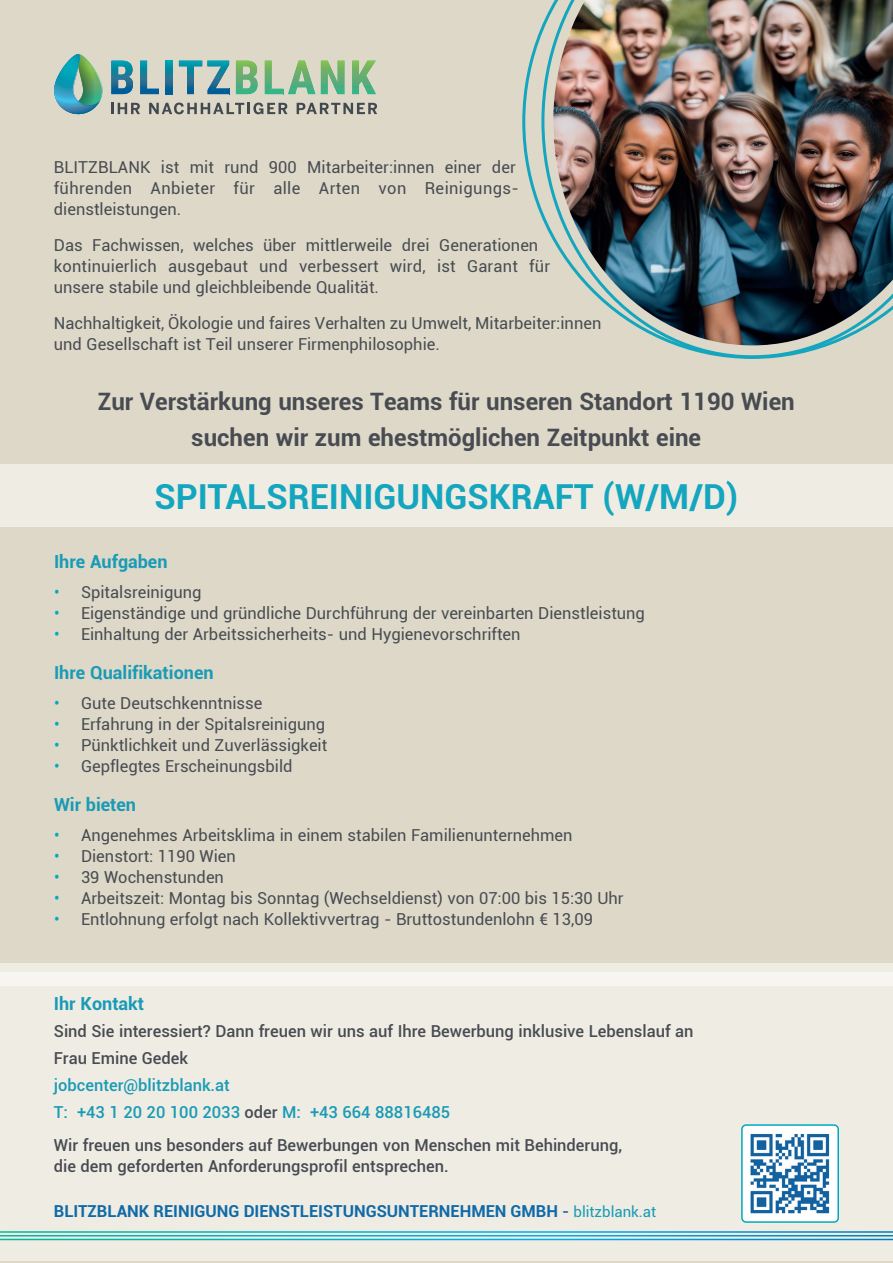
<style>
.page{position:relative;width:893px;height:1263px;background:#ded8c8}
.page>*{position:absolute;margin:0;border:0;box-sizing:border-box;transform-origin:0 0}
.t1{font:700 34.5px "Roboto";color:#13a6be}
.t2{font:700 24px/36px "Roboto";color:#484c52;text-align:center}
.t3{font:700 18px "Roboto";color:#199bb5}
.t4{font:16.5px/21px "Roboto";color:#484c52}
.t5{font:500 16.5px/27px "Roboto";color:#484c52}
.t6{font:700 16.5px "Roboto";color:#106aa7}
.t7{font:500 16.5px/27px "Roboto";color:#199bb5}
.s1{color:#00aabc}
.s2{color:#484c52}
.s3{color:#2f75a4}
.s4{font-weight:400;font-size:15px;color:#199bb5}
</style>
<div class="page">
<svg style="left:54px;top:54px;width:49px;height:61px"></svg>
<img style="left:111px;top:61px;width:22px;height:33px">
<img style="left:140px;top:61px;width:19px;height:33px">
<img style="left:166px;top:61px;width:6px;height:33px">
<svg style="left:179px;top:61px;width:51px;height:33px"></svg>
<img style="left:207px;top:61px;width:22px;height:33px">
<img style="left:236px;top:61px;width:22px;height:33px">
<img style="left:265px;top:61px;width:19px;height:33px">
<img style="left:288px;top:61px;width:27px;height:33px">
<svg style="left:344px;top:61px;width:1px;height:33px"></svg>
<img style="left:321px;top:61px;width:23px;height:33px">
<img style="left:352px;top:61px;width:24px;height:33px">
<svg style="left:111px;top:103px;width:29px;height:11px"></svg>
<svg style="left:149px;top:103px;width:138px;height:11px"></svg>
<svg style="left:297px;top:103px;width:80px;height:11px"></svg>
<div style="left:0;top:464px;width:893px;height:62px;background:#efece4"></div>
<div style="left:0;top:972px;width:893px;height:289px;background:#efece4"></div>
<hr style="left:0;top:1231px;width:893px;height:2px;background:#fff">
<hr style="left:0;top:1235px;width:893px;height:1px;background:#fff">
<hr style="left:0;top:1239px;width:893px;height:1px;background:#fff">
<div style="left:742px;top:1125px;width:96px;height:97px;background:#fff;border-radius:4px"></div>
<div style="left:741px;top:1124px;width:98px;height:99px;border:2px solid #00aabc;border-radius:4px"></div>
<img style="left:750px;top:1133px;width:80px;height:81px">
<div style="left:0;top:963px;width:893px;height:22px;background:linear-gradient(to right,#f4f1ec,#f4f1ec)"></div>
<svg style="left:522px;top:28px;width:250px;height:331px"></svg>
<svg style="left:541px;top:3px;width:289px;height:355px"></svg>
<img style="left:553px;top:0;width:340px;height:345px">
<p class="t4" style="left:54px;top:156px;width:467px">BLITZBLANK ist mit rund 900 Mitarbeiter:innen einer der führenden Anbieter für alle Arten von Reinigungs&shy;dienstleistungen.</p>
<p class="t4" style="left:54px;top:234px;width:498px">Das Fachwissen, welches über mittlerweile drei Generationen kontinuierlich ausgebaut und verbessert wird, ist Garant für unsere stabile und gleichbleibende Qualität.</p>
<p class="t4" style="left:54px;top:312px;width:549px">Nachhaltigkeit, Ökologie und faires Verhalten zu Umwelt, Mitarbeiter:innen und Gesellschaft ist Teil unserer Firmenphilosophie.</p>
<h2 class="t2" style="left:98px;top:383px;width:698px">Zur Verstärkung unseres Teams für unseren Standort 1190 Wien suchen wir zum ehestmöglichen Zeitpunkt eine</h2>
<h1 class="t1" style="left:154px;top:473px;width:585px">SPITALSREINIGUNGSKRAFT (W/M/D)</h1>
<p class="t3" style="left:54px;top:549px;width:115px">Ihre Aufgaben</p>
<p class="t4" style="left:54px;top:581px;width:149px"><span class="s1">•</span> Spitalsreinigung</p>
<p class="t4" style="left:54px;top:602px;width:592px"><span class="s1">•</span> Eigenständige und gründliche Durchführung der vereinbarten Dienstleistung</p>
<p class="t4" style="left:54px;top:623px;width:468px"><span class="s1">•</span> Einhaltung der Arbeitssicherheits- und Hygienevorschriften</p>
<p class="t3" style="left:54px;top:660px;width:161px">Ihre Qualifikationen</p>
<p class="t4" style="left:54px;top:692px;width:210px"><span class="s1">•</span> Gute Deutschkenntnisse</p>
<p class="t4" style="left:54px;top:713px;width:273px"><span class="s1">•</span> Erfahrung in der Spitalsreinigung</p>
<p class="t4" style="left:54px;top:734px;width:275px"><span class="s1">•</span> Pünktlichkeit und Zuverlässigkeit</p>
<p class="t4" style="left:54px;top:755px;width:240px"><span class="s1">•</span> Gepflegtes Erscheinungsbild</p>
<p class="t3" style="left:54px;top:792px;width:84px">Wir bieten</p>
<p class="t4" style="left:54px;top:824px;width:520px"><span class="s1">•</span> Angenehmes Arbeitsklima in einem stabilen Familienunternehmen</p>
<p class="t4" style="left:54px;top:845px;width:183px"><span class="s1">•</span> Dienstort: 1190 Wien</p>
<p class="t4" style="left:54px;top:866px;width:172px"><span class="s1">•</span> 39 Wochenstunden</p>
<p class="t4" style="left:54px;top:887px;width:571px"><span class="s1">•</span> Arbeitszeit: Montag bis Sonntag (Wechseldienst) von 07:00 bis 15:30 Uhr</p>
<p class="t4" style="left:54px;top:908px;width:540px"><span class="s1">•</span> Entlohnung erfolgt nach Kollektivvertrag - Bruttostundenlohn € 13,09</p>
<p class="t3" style="left:54px;top:990px;width:92px">Ihr Kontakt</p>
<p class="t5" style="left:54px;top:1016px;width:641px">Sind Sie interessiert? Dann freuen wir uns auf Ihre Bewerbung inklusive Lebenslauf an<br>Frau Emine Gedek</p>
<p class="t7" style="left:54px;top:1070px;width:398px">jobcenter@blitzblank.at<br>T: +43 1 20 20 100 2033 <span class="s2">oder</span> M: +43 664 88816485</p>
<p class="t5" style="left:54px;top:1133px;width:570px;line-height:21px">Wir freuen uns besonders auf Bewerbungen von Menschen mit Behinderung, die dem geforderten Anforderungsprofil entsprechen.</p>
<p class="t6" style="left:54px;top:1199px;width:604px">BLITZBLANK REINIGUNG DIENSTLEISTUNGSUNTERNEHMEN GMBH <span class="s3">-</span> <span class="s4">blitzblank.at</span></p>
</div>
